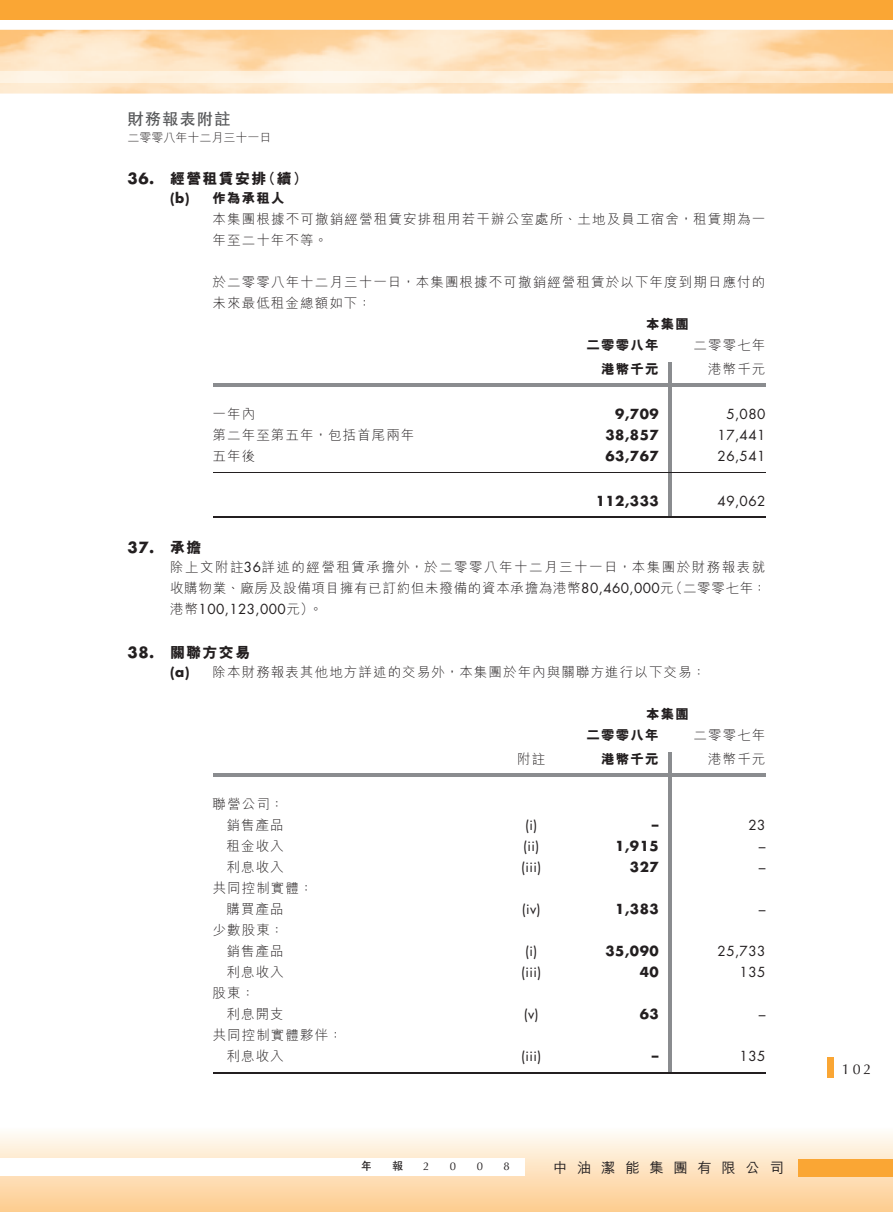
<style>
.page{position:relative;width:893px;height:1212px;background:#fff}
.page>*{position:absolute;margin:0;border:0;box-sizing:border-box;transform-origin:0 0}
.t1{font:16.5px "C Hei 2 HK Bold B5 pc H";letter-spacing:.05em;color:#57585a}
.t2{font:15px "M Hei HK Xbold B5 pc H";letter-spacing:.085em;color:#231f20}
.t3{font:700 15px "Futura Std";color:#231f20}
.t4{font:14.25px "M Hei HK Medium B5 pc H";letter-spacing:.69em;color:#231f20}
.t5{font:14.25px "Optima LT Std";color:#231f20}
.t6{font:13.5px/21px "M Hei HK Light B5 pc H";letter-spacing:.08em;color:#231f20}
.t7{font:13.5px "Futura Std";letter-spacing:.03em;color:#231f20}
.t8{font:13.5px/21px "M Hei HK Light B5 pc H";letter-spacing:.11em;color:#231f20}
.t9{font:700 13.5px "Futura Std";letter-spacing:.035em;color:#231f20}
.t10{font:13.5px/21px "M Hei HK Xbold B5 pc H";letter-spacing:.085em;color:#231f20}
.t11{font:12px "M Hei HK Light B5 pc H";color:#231f20}
.t12{font:11.25px "Optima LT Std";color:#231f20}
.t13{font:11.25px "C Hei 2 HK Bold B5 pc H";color:#231f20}
.s1{font-family:"Futura Std";font-weight:700}
.s2{font-family:"M Hei HK Xbold B5 pc H";font-weight:400}
.s3{font-family:"Futura Std"}
.s4{font-family:"M Hei HK Light B5 pc H"}
</style>
<div class="page">
<div style="left:0;top:1107px;width:893px;height:105px;background:linear-gradient(to bottom,#fff,#fdcd91)"></div>
<div style="left:827px;top:1057px;width:6px;height:21px;background:#faa634"></div>
<div style="left:0;top:0;width:893px;height:20px;background:#faa634"></div>
<div style="left:799px;top:1159px;width:94px;height:17px;background:#faa634"></div>
<div style="left:0;top:1158px;width:525px;height:17px;background:#fff"></div>
<hr style="left:669px;top:362px;width:3px;height:155px;background:#8a8c8f">
<hr style="left:213px;top:383px;width:552px;height:3px;background:#8a8c8f">
<hr style="left:213px;top:472px;width:552px;height:1px;background:#231f20">
<hr style="left:213px;top:517px;width:552px;height:1px;background:#231f20">
<hr style="left:669px;top:752px;width:3px;height:320px;background:#8a8c8f">
<hr style="left:213px;top:773px;width:552px;height:3px;background:#8a8c8f">
<hr style="left:213px;top:1072px;width:552px;height:1px;background:#231f20">
<p class="t1" style="left:128px;top:113px;width:105px">財務報表附註</p>
<p class="t11" style="left:128px;top:133px;width:145px">二零零八年十二月三十一日</p>
<p class="t2" style="left:128px;top:172px;width:181px"><span class="s1">36.</span> 經營租賃安排（續）</p>
<p class="t10" style="left:170px;top:189px;width:116px"><span class="s1">(b)</span> 作為承租人</p>
<p class="t6" style="left:213px;top:210px;width:554px">本集團根據不可撤銷經營租賃安排租用若干辦公室處所、土地及員工宿舍，租賃期為一年至二十年不等。</p>
<p class="t6" style="left:213px;top:273px;width:554px">於二零零八年十二月三十一日，本集團根據不可撤銷經營租賃於以下年度到期日應付的未來最低租金總額如下：</p>
<p class="t10" style="left:587px;top:315px;width:104px;text-indent:60px">本集團二零零八年</p>
<p class="t6" style="left:693px;top:336px;width:73px">二零零七年</p>
<p class="t10" style="left:601px;top:360px;width:59px">港幣千元</p>
<p class="t6" style="left:708px;top:360px;width:59px">港幣千元</p>
<p class="t6" style="left:213px;top:405px;width:44px">一年內</p>
<p class="t9" style="left:615px;top:407px;width:45px">9,709</p>
<p class="t7" style="left:726px;top:410px;width:41px">5,080</p>
<p class="t6" style="left:213px;top:426px;width:203px">第二年至第五年，包括首尾兩年</p>
<p class="t9" style="left:605px;top:428px;width:55px">38,857</p>
<p class="t7" style="left:718px;top:431px;width:49px">17,441</p>
<p class="t6" style="left:213px;top:447px;width:44px">五年後</p>
<p class="t9" style="left:605px;top:449px;width:55px">63,767</p>
<p class="t7" style="left:718px;top:452px;width:49px">26,541</p>
<p class="t9" style="left:596px;top:494px;width:64px">112,333</p>
<p class="t7" style="left:718px;top:497px;width:49px">49,062</p>
<p class="t3" style="left:128px;top:539px;width:75px">37. <span class="s2">承擔</span></p>
<p class="t8" style="left:170px;top:558px;width:598px">除上文附註<span class="s3">36</span>詳述的經營租賃承擔外，於二零零八年十二月三十一日，本集團於財務報表就收購物業、廠房及設備項目擁有已訂約但未撥備的資本承擔為港幣<span class="s3">80,460,000</span>元（二零零七年：</p>
<p class="t7" style="left:170px;top:605px;width:154px"><span class="s4">港幣</span>100,123,000<span class="s4">元）。</span></p>
<p class="t2" style="left:128px;top:646px;width:124px"><span class="s1">38.</span> 關聯方交易</p>
<p class="t6" style="left:170px;top:663px;width:537px"><span class="s1">(a)</span> 除本財務報表其他地方詳述的交易外，本集團於年內與關聯方進行以下交易：</p>
<p class="t10" style="left:587px;top:705px;width:104px;text-indent:60px">本集團二零零八年</p>
<p class="t6" style="left:693px;top:726px;width:73px">二零零七年</p>
<p class="t6" style="left:213px;top:795px;width:73px;text-align:right">聯營公司：銷售產品</p>
<p class="t6" style="left:517px;top:750px;width:30px">附註</p>
<p class="t10" style="left:601px;top:750px;width:59px">港幣千元</p>
<p class="t6" style="left:708px;top:750px;width:59px">港幣千元</p>
<p class="t7" style="left:525px;top:821px;width:14px">(i)</p>
<p class="t9" style="left:652px;top:818px;width:8px">–</p>
<p class="t7" style="left:748px;top:821px;width:19px">23</p>
<p class="t6" style="left:227px;top:837px;width:59px">租金收入</p>
<p class="t7" style="left:523px;top:842px;width:18px">(ii)</p>
<p class="t9" style="left:615px;top:839px;width:45px">1,915</p>
<p class="t7" style="left:759px;top:842px;width:8px">–</p>
<p class="t6" style="left:227px;top:858px;width:59px">利息收入</p>
<p class="t7" style="left:521px;top:863px;width:22px">(iii)</p>
<p class="t9" style="left:630px;top:860px;width:30px">327</p>
<p class="t7" style="left:759px;top:863px;width:8px">–</p>
<p class="t6" style="left:227px;top:879px;width:88px;text-indent:-14px">共同控制實體：購買產品</p>
<p class="t7" style="left:522px;top:905px;width:20px">(iv)</p>
<p class="t9" style="left:615px;top:902px;width:45px">1,383</p>
<p class="t7" style="left:759px;top:905px;width:8px">–</p>
<p class="t6" style="left:213px;top:921px;width:73px;text-align:right">少數股東：銷售產品</p>
<p class="t7" style="left:525px;top:947px;width:14px">(i)</p>
<p class="t9" style="left:605px;top:944px;width:55px">35,090</p>
<p class="t7" style="left:718px;top:947px;width:49px">25,733</p>
<p class="t6" style="left:227px;top:963px;width:59px">利息收入</p>
<p class="t7" style="left:521px;top:968px;width:22px">(iii)</p>
<p class="t9" style="left:640px;top:965px;width:20px">40</p>
<p class="t7" style="left:740px;top:968px;width:27px">135</p>
<p class="t6" style="left:227px;top:984px;width:59px;text-indent:-14px">股東：<br>利息開支</p>
<p class="t7" style="left:524px;top:1010px;width:16px">(v)</p>
<p class="t9" style="left:640px;top:1007px;width:20px">63</p>
<p class="t7" style="left:759px;top:1010px;width:8px">–</p>
<p class="t6" style="left:227px;top:1026px;width:117px;text-indent:-14px">共同控制實體夥伴：利息收入</p>
<p class="t7" style="left:521px;top:1052px;width:22px">(iii)</p>
<p class="t9" style="left:652px;top:1049px;width:8px">–</p>
<p class="t7" style="left:740px;top:1052px;width:27px">135</p>
<p class="t13" style="left:361px;top:1162px;width:13px">年</p>
<p class="t13" style="left:392px;top:1162px;width:13px">報</p>
<p class="t12" style="left:423px;top:1159px;width:8px">2</p>
<p class="t12" style="left:450px;top:1159px;width:8px">0</p>
<p class="t12" style="left:477px;top:1159px;width:8px">0</p>
<p class="t12" style="left:503px;top:1159px;width:8px">8</p>
<p class="t4" style="left:553px;top:1162px;width:232px">中油潔能集團有限公司</p>
<p class="t5" style="left:842px;top:1061px;width:31px">102</p>
</div>
